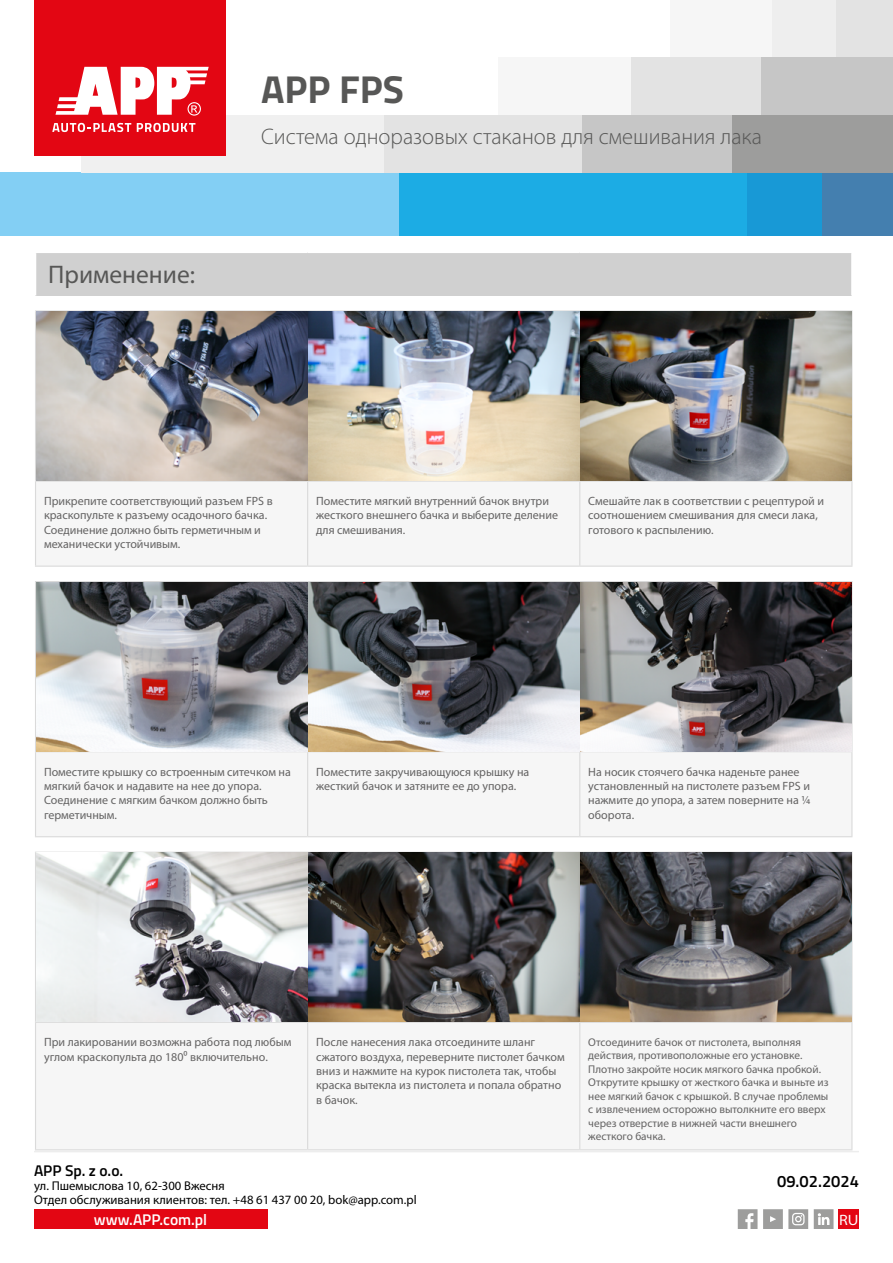
<style>
.page{position:relative;width:893px;height:1263px;background:#fff}
.page>*{position:absolute;margin:0;border:0;box-sizing:border-box;transform-origin:0 0}
.t1{font:700 39px "Titillium";color:#575756}
.t2{font:25.5px "Myriad Pro";color:#575756}
.t3{font:300 22.5px "Myriad Pro";color:#575756}
.t4{font:600 16.5px "Titillium";color:#000}
.t5{font:600 15.45px "Titillium";color:#fff}
.t6{font:600 15.45px "Titillium";color:#000}
.t7{font:semi-expanded 15px "Myriad Pro";color:#fff}
.t8{font:12.75px/14.1px "Myriad Pro";color:#000}
.t9{font:12px/14.4px "Myriad Pro";color:#646363}
.t10{font:11.25px/13.5px "Myriad Pro";color:#646363}
</style>
<div class="page">
<div style="left:727px;top:172px;width:97px;height:64px;background:#1899d6"></div>
<div style="left:398px;top:172px;width:348px;height:64px;background:#1cace4"></div>
<div style="left:0;top:172px;width:399px;height:64px;background:#83cff4"></div>
<div style="left:830px;top:0;width:63px;height:57px;background:#e3e3e3"></div>
<div style="left:746px;top:0;width:90px;height:57px;background:#eee"></div>
<div style="left:670px;top:0;width:101px;height:57px;background:#f6f6f6"></div>
<div style="left:761px;top:57px;width:132px;height:58px;background:#c6c6c6"></div>
<div style="left:629px;top:57px;width:132px;height:58px;background:#e3e3e3"></div>
<div style="left:499px;top:57px;width:132px;height:58px;background:#f6f6f6"></div>
<div style="left:822px;top:172px;width:71px;height:64px;background:#447faf"></div>
<div style="left:732px;top:115px;width:161px;height:57px;background:#9d9d9c"></div>
<div style="left:383px;top:115px;width:205px;height:57px;background:#e3e3e3"></div>
<div style="left:81px;top:115px;width:302px;height:57px;background:#f0f0f0"></div>
<div style="left:583px;top:115px;width:149px;height:57px;background:#c6c6c6"></div>
<div style="left:35px;top:0;width:191px;height:156px;background:#e30613"></div>
<svg style="left:52px;top:123px;width:79px;height:9px"></svg>
<svg style="left:137px;top:123px;width:58px;height:9px"></svg>
<svg style="left:55px;top:67px;width:154px;height:49px"></svg>
<hr style="left:34px;top:1151px;width:825px;height:1px;background:#ededed">
<svg style="left:738px;top:1209px;width:19px;height:20px"></svg>
<svg style="left:763px;top:1209px;width:45px;height:20px"></svg>
<svg style="left:814px;top:1209px;width:19px;height:20px"></svg>
<div style="left:34px;top:1209px;width:233px;height:20px;background:#e30613"></div>
<div style="left:838px;top:1209px;width:21px;height:20px;background:#e30613"></div>
<div style="left:36px;top:252px;width:816px;height:44px;background:#d0d0d0"></div>
<svg style="left:36px;top:482px;width:816px;height:667px;fill:#f6f6f6"></svg>
<hr style="left:35px;top:252px;width:273px;height:1px;background:#fff">
<hr style="left:308px;top:252px;width:272px;height:1px;background:#fff">
<hr style="left:580px;top:252px;width:273px;height:1px;background:#fff">
<hr style="left:851px;top:253px;width:2px;height:43px;background:#fff">
<hr style="left:35px;top:312px;width:1px;height:168px;background:#dadada">
<hr style="left:851px;top:312px;width:1px;height:168px;background:#dadada">
<hr style="left:35px;top:480px;width:273px;height:2px;background:#dadada">
<hr style="left:35px;top:482px;width:1px;height:84px;background:#dadada">
<hr style="left:308px;top:480px;width:272px;height:2px;background:#dadada">
<hr style="left:307px;top:482px;width:1px;height:84px;background:#dadada">
<hr style="left:580px;top:480px;width:272px;height:2px;background:#dadada">
<hr style="left:579px;top:482px;width:1px;height:84px;background:#dadada">
<hr style="left:851px;top:482px;width:1px;height:84px;background:#dadada">
<hr style="left:35px;top:582px;width:1px;height:169px;background:#dadada">
<hr style="left:851px;top:582px;width:1px;height:169px;background:#dadada">
<hr style="left:307px;top:752px;width:1px;height:84px;background:#dadada">
<hr style="left:579px;top:752px;width:1px;height:84px;background:#dadada">
<hr style="left:851px;top:752px;width:1px;height:84px;background:#dadada">
<hr style="left:35px;top:853px;width:1px;height:169px;background:#dadada">
<hr style="left:35px;top:1022px;width:273px;height:1px;background:#dadada">
<hr style="left:35px;top:1023px;width:1px;height:126px;background:#dadada">
<hr style="left:308px;top:1022px;width:272px;height:1px;background:#dadada">
<hr style="left:307px;top:1023px;width:1px;height:126px;background:#dadada">
<hr style="left:580px;top:1022px;width:272px;height:1px;background:#dadada">
<hr style="left:579px;top:1023px;width:1px;height:126px;background:#dadada">
<hr style="left:35px;top:310px;width:273px;height:2px;background:#dadada">
<hr style="left:308px;top:310px;width:272px;height:2px;background:#dadada">
<hr style="left:580px;top:310px;width:272px;height:2px;background:#dadada">
<hr style="left:35px;top:566px;width:273px;height:1px;background:#dadada">
<hr style="left:308px;top:566px;width:272px;height:1px;background:#dadada">
<hr style="left:580px;top:566px;width:272px;height:1px;background:#dadada">
<hr style="left:35px;top:581px;width:273px;height:1px;background:#dadada">
<hr style="left:308px;top:581px;width:272px;height:1px;background:#dadada">
<hr style="left:580px;top:581px;width:272px;height:1px;background:#dadada">
<hr style="left:35px;top:1149px;width:273px;height:1px;background:#dadada">
<hr style="left:308px;top:1149px;width:272px;height:1px;background:#dadada">
<hr style="left:580px;top:1149px;width:272px;height:1px;background:#dadada">
<hr style="left:35px;top:852px;width:273px;height:1px;background:#dadada">
<hr style="left:308px;top:852px;width:272px;height:1px;background:#dadada">
<hr style="left:580px;top:852px;width:272px;height:1px;background:#dadada">
<hr style="left:35px;top:751px;width:273px;height:1px;background:#dadada">
<hr style="left:35px;top:752px;width:1px;height:84px;background:#dadada">
<hr style="left:308px;top:751px;width:272px;height:1px;background:#dadada">
<hr style="left:580px;top:751px;width:272px;height:1px;background:#dadada">
<hr style="left:35px;top:836px;width:273px;height:1px;background:#dadada">
<hr style="left:308px;top:836px;width:272px;height:1px;background:#dadada">
<hr style="left:580px;top:836px;width:272px;height:1px;background:#dadada">
<hr style="left:851px;top:853px;width:1px;height:169px;background:#dadada">
<hr style="left:851px;top:1023px;width:1px;height:126px;background:#dadada">
<img style="left:36px;top:312px;width:815px;height:168px">
<img style="left:36px;top:582px;width:815px;height:169px">
<img style="left:36px;top:853px;width:815px;height:169px">
<h2 class="t2" style="left:48px;top:259px;width:148px">Применение:</h2>
<h1 class="t1" style="left:261px;top:59px;width:144px">APP FPS</h1>
<h3 class="t3" style="left:261px;top:123px;width:502px">Система одноразовых стаканов для смешивания лака</h3>
<p class="t9" style="left:44px;top:494px;width:230px">Прикрепите соответствующий разъем FPS в краскопульте к разъему осадочного бачка.<br>Соединение должно быть герметичным и механически устойчивым.</p>
<p class="t9" style="left:316px;top:494px;width:243px">Поместите мягкий внутренний бачок внутри жесткого внешнего бачка и выберите деление для смешивания.</p>
<p class="t9" style="left:588px;top:494px;width:237px">Смешайте лак в соответствии с рецептурой и соотношением смешивания для смеси лака, готового к распылению.</p>
<p class="t9" style="left:44px;top:764px;width:248px">Поместите крышку со встроенным ситечком на мягкий бачок и надавите на нее до упора.<br>Соединение с мягким бачком должно быть герметичным.</p>
<p class="t9" style="left:316px;top:764px;width:215px">Поместите закручивающуюся крышку на жесткий бачок и затяните ее до упора.</p>
<p class="t9" style="left:588px;top:764px;width:224px">На носик стоячего бачка наденьте ранее установленный на пистолете разъем FPS и нажмите до упора, а затем поверните на ¼ оборота.</p>
<p class="t9" style="left:44px;top:1035px;width:249px">При лакировании возможна работа под любым углом краскопульта до 180⁰ включительно.</p>
<p class="t9" style="left:316px;top:1035px;width:250px">После нанесения лака отсоедините шланг сжатого воздуха, переверните пистолет бачком вниз и нажмите на курок пистолета так, чтобы краска вытекла из пистолета и попала обратно в бачок.</p>
<p class="t10" style="left:588px;top:1035px;width:242px">Отсоедините бачок от пистолета, выполняя действия, противоположные его установке.<br>Плотно закройте носик мягкого бачка пробкой.<br>Открутите крышку от жесткого бачка и выньте из нее мягкий бачок с крышкой. В случае проблемы с извлечением осторожно вытолкните его вверх через отверстие в нижней части внешнего жесткого бачка.</p>
<p class="t6" style="left:34px;top:1159px;width:91px">APP Sp. z o.o.</p>
<p class="t8" style="left:34px;top:1179px;width:384px">ул. Пшемыслова 10, 62-300 Вжесня<br>Отдел обслуживания клиентов: тел. +48 61 437 00 20, bok@app.com.pl</p>
<p class="t5" style="left:94px;top:1208px;width:115px">www.APP.com.pl</p>
<p class="t7" style="left:839px;top:1210px;width:21px">RU</p>
<h3 class="t4" style="left:777px;top:1169px;width:83px">09.02.2024</h3>
</div>
